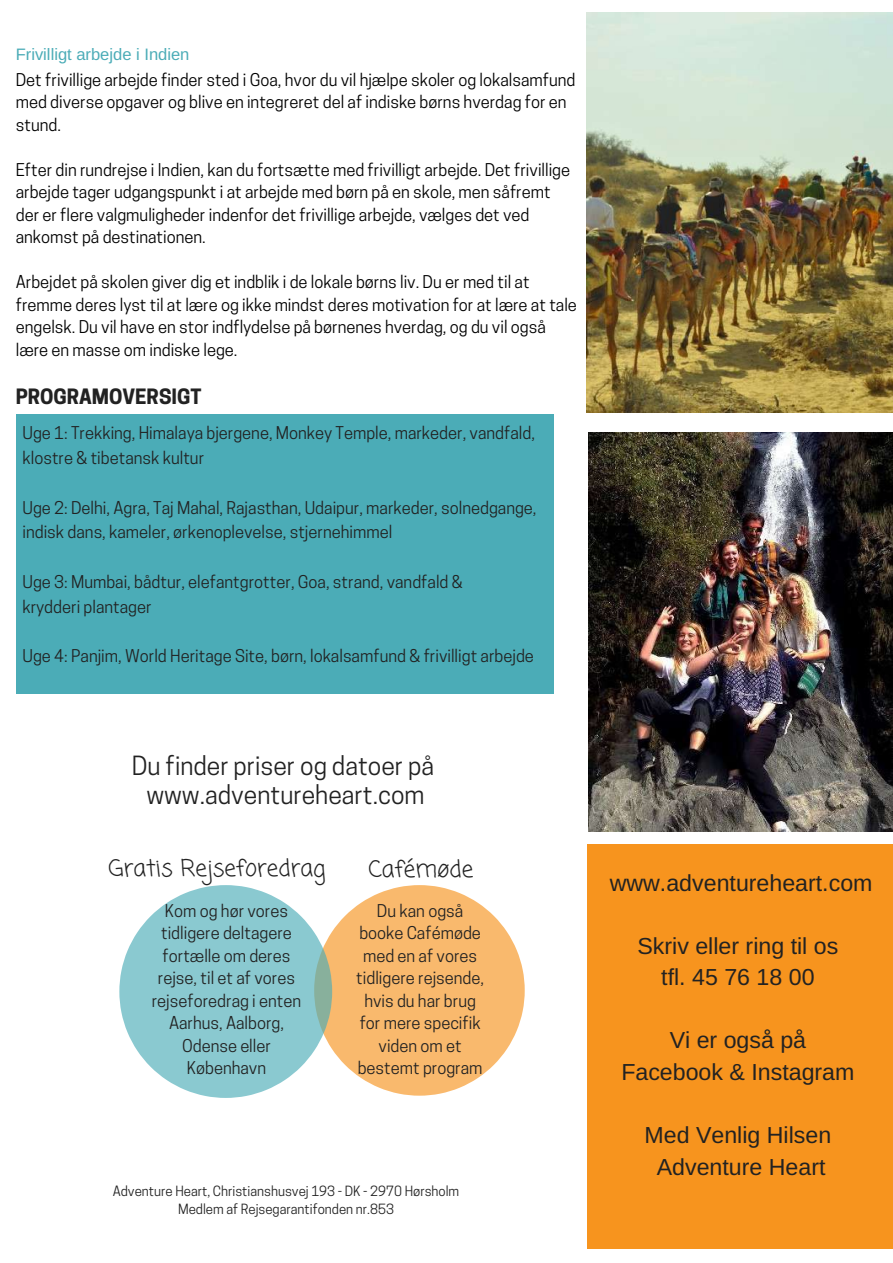
<style>
.page{position:relative;width:893px;height:1263px;background:#fff}
.page>*{position:absolute;margin:0;border:0;box-sizing:border-box;transform-origin:0 0}
.t1{font:24.9px/29.2px "Cooper Hewitt";color:#222;text-align:center}
.t2{font:23.25px/31.5px "Arimo";color:#222;text-align:center}
.t3{font:23.25px "Coming Soon";color:#222}
.t4{font:700 19.8px "Cooper Hewitt";color:#222}
.t5{font:16.5px/22.5px "Cooper Hewitt";color:#000}
.t6{font:16.5px/22.5px "Cooper Hewitt";color:#222}
.t7{font:16.5px "Arimo";color:#4bacb7}
.t8{font:13.2px/18px "Cooper Hewitt";color:#222;text-align:center}
</style>
<div class="page">
<img style="left:589px;top:432px;width:304px;height:399px">
<img style="left:587px;top:12px;width:306px;height:400px">
<div style="left:588px;top:844px;width:305px;height:405px;background:#f7941e"></div>
<div style="left:17px;top:414px;width:537px;height:280px;background:#4bacb7"></div>
<svg style="left:332px;top:885px;width:193px;height:211px"></svg>
<svg style="left:119px;top:885px;width:213px;height:213px;fill:#8ac9d0"></svg>
<p class="t7" style="left:16px;top:45px;width:175px">Frivilligt arbejde i Indien</p>
<p class="t5" style="left:16px;top:70px;width:561px">Det frivillige arbejde finder sted i Goa, hvor du vil hjælpe skoler og lokalsamfund med diverse opgaver og blive en integreret del af indiske børns hverdag for en stund.</p>
<p class="t5" style="left:16px;top:160px;width:556px">Efter din rundrejse i Indien, kan du fortsætte med frivilligt arbejde. Det frivillige arbejde tager udgangspunkt i at arbejde med børn på en skole, men såfremt der er flere valgmuligheder indenfor det frivillige arbejde, vælges det ved ankomst på destinationen.</p>
<p class="t5" style="left:16px;top:273px;width:563px">Arbejdet på skolen giver dig et indblik i de lokale børns liv. Du er med til at fremme deres lyst til at lære og ikke mindst deres motivation for at lære at tale engelsk. Du vil have en stor indflydelse på børnenes hverdag, og du vil også lære en masse om indiske lege.</p>
<p class="t4" style="left:16px;top:389px;width:187px">PROGRAMOVERSIGT</p>
<p class="t6" style="left:23px;top:423px;width:514px;line-height:24.8px">Uge 1: Trekking, Himalaya bjergene, Monkey Temple, markeder, vandfald, klostre &amp; tibetansk kultur</p>
<p class="t6" style="left:23px;top:497px;width:516px;line-height:24.8px">Uge 2: Delhi, Agra, Taj Mahal, Rajasthan, Udaipur, markeder, solnedgange, indisk dans, kameler, ørkenoplevelse, stjernehimmel</p>
<p class="t6" style="left:23px;top:571px;width:442px;line-height:24.8px">Uge 3: Mumbai, bådtur, elefantgrotter, Goa, strand, vandfald &amp; krydderi plantager</p>
<p class="t6" style="left:23px;top:647px;width:513px">Uge 4: Panjim, World Heritage Site, børn, lokalsamfund &amp; frivilligt arbejde</p>
<h1 class="t1" style="left:132px;top:754px;width:304px">Du finder priser og datoer på www.adventureheart.com</h1>
<h2 class="t3" style="left:108px;top:852px;width:219px">Gratis Rejseforedrag</h2>
<h2 class="t3" style="left:368px;top:853px;width:106px">Cafémøde</h2>
<p class="t6" style="left:152px;top:901px;width:151px;text-align:center">Kom og hør vores tidligere deltagere fortælle om deres rejse, til et af vores rejseforedrag i enten<br>Aarhus, Aalborg,<br>Odense eller<br>København</p>
<p class="t6" style="left:356px;top:901px;width:129px;text-align:center">Du kan også booke Cafémøde med en af vores tidligere rejsende, hvis du har brug for mere specifik viden om et bestemt program</p>
<p class="t8" style="left:113px;top:1183px;width:348px">Adventure Heart, Christianshusvej 193 - DK - 2970 Hørsholm<br>Medlem af Rejsegarantifonden nr.853</p>
<h2 class="t2" style="left:610px;top:867px;width:264px">www.adventureheart.com</h2>
<h2 class="t2" style="left:637px;top:930px;width:202px">Skriv eller ring til os tfl. 45 76 18 00</h2>
<h2 class="t2" style="left:621px;top:1024px;width:235px">Vi er også på<br>Facebook &amp; Instagram</h2>
<h2 class="t2" style="left:644px;top:1119px;width:188px">Med Venlig Hilsen<br>Adventure Heart</h2>
</div>
